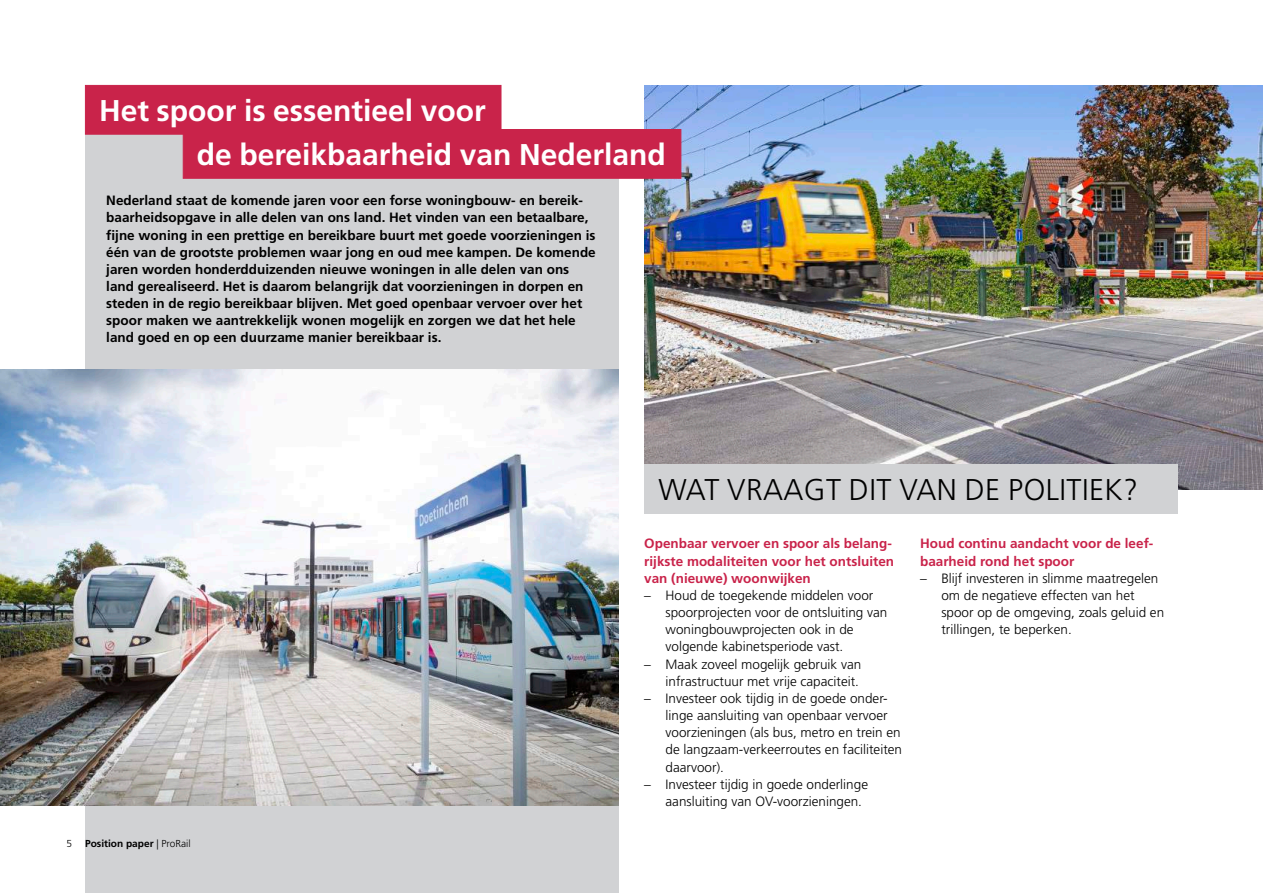
<style>
.page{position:relative;width:1263px;height:893px;background:#fff}
.page>*{position:absolute;margin:0;border:0;box-sizing:border-box;transform-origin:0 0}
.t1{font:700 30px/44.1px "Frutiger";color:#fff}
.t2{font:300 30px "Frutiger";letter-spacing:.015em;color:#000}
.t3{font:700 13.5px/17.1px "Frutiger";color:#000}
.t4{font:300 13.5px/17.1px "Frutiger";color:#000}
.t5{font:700 13.5px/17.1px "Frutiger";color:#c9234a}
.t6{font:700 10.2px "Frutiger";color:#000}
.t7{font:300 10.2px "Frutiger";color:#000}
.s1{font-weight:300}
</style>
<div class="page">
<div style="left:85px;top:131px;width:534px;height:762px;background:#d1d2d4"></div>
<img style="left:644px;top:85px;width:619px;height:404px">
<img style="left:0;top:369px;width:619px;height:437px">
<div style="left:85px;top:85px;width:416px;height:50px;background:#c9234a"></div>
<div style="left:183px;top:129px;width:498px;height:50px;background:#c9234a;border:1px solid #c9234a"></div>
<div style="left:644px;top:465px;width:534px;height:49px;background:#d1d2d4"></div>
<h1 class="t1" style="left:197px;top:88px;width:470px;text-indent:-98px">Het spoor is essentieel voor<br>de bereikbaarheid van Nederland</h1>
<p class="t3" style="left:106px;top:192px;width:491px">Nederland staat de komende jaren voor een forse woningbouw- en bereik&shy;baarheidsopgave in alle delen van ons land. Het vinden van een betaalbare, fijne woning in een prettige en bereikbare buurt met goede voorzieningen is één van de grootste problemen waar jong en oud mee kampen. De komende jaren worden honderdduizenden nieuwe woningen in alle delen van ons land gerealiseerd. Het is daarom belangrijk dat voorzieningen in dorpen en steden in de regio bereikbaar blijven. Met goed openbaar vervoer over het spoor maken we aantrekkelijk wonen mogelijk en zorgen we dat het hele land goed en op een duurzame manier bereikbaar is.</p>
<p class="t7" style="left:67px;top:838px;width:7px">5</p>
<p class="t6" style="left:85px;top:838px;width:107px">Position paper <span class="s1">| ProRail</span></p>
<h1 class="t2" style="left:658px;top:472px;width:481px">WAT VRAAGT DIT VAN DE POLITIEK?</h1>
<p class="t5" style="left:644px;top:535px;width:251px">Openbaar vervoer en spoor als belang&shy;rijkste modaliteiten voor het ontsluiten van (nieuwe) woonwijken</p>
<p class="t4" style="left:665px;top:587px;width:223px;text-indent:-21px">– Houd de toegekende middelen voor spoorprojecten voor de ontsluiting van woningbouwprojecten ook in de volgende kabinetsperiode vast.</p>
<p class="t4" style="left:644px;top:655px;width:219px;text-align:right">– Maak zoveel mogelijk gebruik van infrastructuur met vrije capaciteit.</p>
<p class="t4" style="left:665px;top:690px;width:238px;text-indent:-21px">– Investeer ook tijdig in de goede onder&shy;linge aansluiting van openbaar vervoer voorzieningen (als bus, metro en trein en de langzaam-verkeerroutes en faciliteiten daarvoor).</p>
<p class="t4" style="left:665px;top:776px;width:204px;text-indent:-21px">– Investeer tijdig in goede onderlinge aansluiting van OV-voorzieningen.</p>
<p class="t5" style="left:920px;top:535px;width:235px">Houd continu aandacht voor de leef&shy;baarheid rond het spoor</p>
<p class="t4" style="left:941px;top:570px;width:224px;text-indent:-21px">– Blijf investeren in slimme maatregelen om de negatieve effecten van het spoor op de omgeving, zoals geluid en trillingen, te beperken.</p>
</div>
